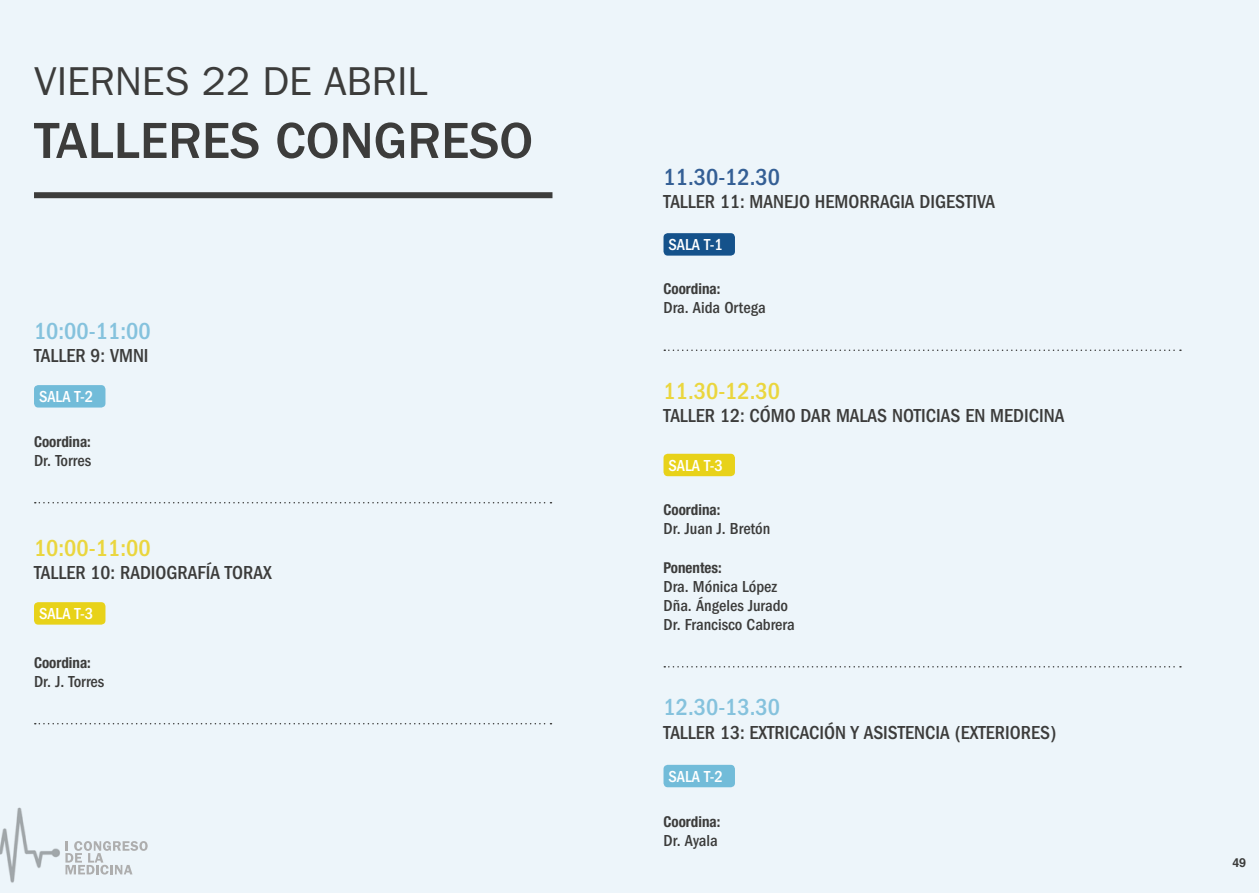
<style>
.page{position:relative;width:1259px;height:893px;background:#edf5fa}
.page>*{position:absolute;margin:0;border:0;box-sizing:border-box;transform-origin:0 0}
.t1{font:500 52.5px "ITC Franklin Gothic Std";color:#3c3c3b}
.t2{font:40.5px "ITC Franklin Gothic Std";color:#3c3c3b}
.t3{font:500 condensed 24px "ITC Franklin Gothic Std";color:#85c2dd}
.t4{font:500 condensed 24px "ITC Franklin Gothic Std";color:#ead63e}
.t5{font:500 condensed 24px "ITC Franklin Gothic Std";color:#345f95}
.t6{font:500 condensed 19.5px "ITC Franklin Gothic Std";color:#3c3c3b}
.t7{font:500 condensed 16.5px/19px "ITC Franklin Gothic Std";color:#3c3c3b}
.t8{font:500 condensed 16.5px "ITC Franklin Gothic Std";color:#fff}
.t9{font:700 condensed 15px "Helvetica Neue LT";color:#3c3c3b}
.t10{font:700 12.3px "Helvetica";color:#3c3c3b}
</style>
<div class="page">
<svg style="left:65px;top:841px;width:83px;height:33px"></svg>
<div style="left:34px;top:385px;width:71px;height:23px;background:#72bcd9;border-radius:4px"></div>
<svg style="left:35px;top:502px;width:516px;height:1px"></svg>
<div style="left:34px;top:602px;width:71px;height:23px;background:#e8d219;border-radius:4px"></div>
<svg style="left:35px;top:723px;width:516px;height:1px"></svg>
<div style="left:663px;top:233px;width:72px;height:23px;background:#15528b;border-radius:4px"></div>
<svg style="left:664px;top:349px;width:517px;height:2px"></svg>
<div style="left:663px;top:454px;width:72px;height:22px;background:#e8d219;border-radius:4px"></div>
<svg style="left:664px;top:666px;width:517px;height:1px"></svg>
<div style="left:663px;top:765px;width:72px;height:22px;background:#72bcd9;border-radius:4px"></div>
<div style="left:34px;top:192px;width:518px;height:6px;background:#3c3c3b"></div>
<h2 class="t2" style="left:34px;top:58px;width:395px">VIERNES 22 DE ABRIL</h2>
<h1 class="t1" style="left:34px;top:111px;width:500px">TALLERES CONGRESO</h1>
<p class="t3" style="left:34px;top:317px;width:118px">10:00-11:00</p>
<p class="t6" style="left:34px;top:344px;width:116px">TALLER 9: VMNI</p>
<p class="t8" style="left:39px;top:387px;width:56px">SALA T-2</p>
<p class="t9" style="left:34px;top:432px;width:58px">Coordina:</p>
<p class="t7" style="left:34px;top:451px;width:59px">Dr. Torres</p>
<p class="t4" style="left:34px;top:534px;width:118px">10:00-11:00</p>
<p class="t6" style="left:34px;top:562px;width:239px">TALLER 10: RADIOGRAFÍA TORAX</p>
<p class="t8" style="left:39px;top:604px;width:56px">SALA T-3</p>
<p class="t9" style="left:34px;top:653px;width:58px">Coordina:</p>
<p class="t7" style="left:34px;top:672px;width:72px">Dr. J. Torres</p>
<p class="t5" style="left:663px;top:163px;width:118px">11.30-12.30</p>
<p class="t6" style="left:663px;top:190px;width:333px">TALLER 11: MANEJO HEMORRAGIA DIGESTIVA</p>
<p class="t8" style="left:668px;top:235px;width:56px">SALA T-1</p>
<p class="t9" style="left:663px;top:280px;width:58px">Coordina:</p>
<p class="t7" style="left:663px;top:298px;width:104px">Dra. Aida Ortega</p>
<p class="t4" style="left:663px;top:377px;width:118px">11.30-12.30</p>
<p class="t6" style="left:663px;top:405px;width:402px">TALLER 12: CÓMO DAR MALAS NOTICIAS EN MEDICINA</p>
<p class="t8" style="left:668px;top:456px;width:56px">SALA T-3</p>
<p class="t9" style="left:663px;top:501px;width:58px">Coordina:</p>
<p class="t7" style="left:663px;top:519px;width:108px">Dr. Juan J. Bretón</p>
<p class="t9" style="left:663px;top:558px;width:60px">Ponentes:</p>
<p class="t7" style="left:663px;top:577px;width:133px">Dra. Mónica López<br>Dña. Ángeles Jurado<br>Dr. Francisco Cabrera</p>
<p class="t3" style="left:663px;top:694px;width:118px">12.30-13.30</p>
<p class="t6" style="left:663px;top:721px;width:394px">TALLER 13: EXTRICACIÓN Y ASISTENCIA (EXTERIORES)</p>
<p class="t8" style="left:668px;top:767px;width:56px">SALA T-2</p>
<p class="t9" style="left:663px;top:813px;width:58px">Coordina:</p>
<p class="t7" style="left:663px;top:832px;width:56px">Dr. Ayala</p>
<p class="t10" style="left:1232px;top:855px;width:15px">49</p>
</div>
